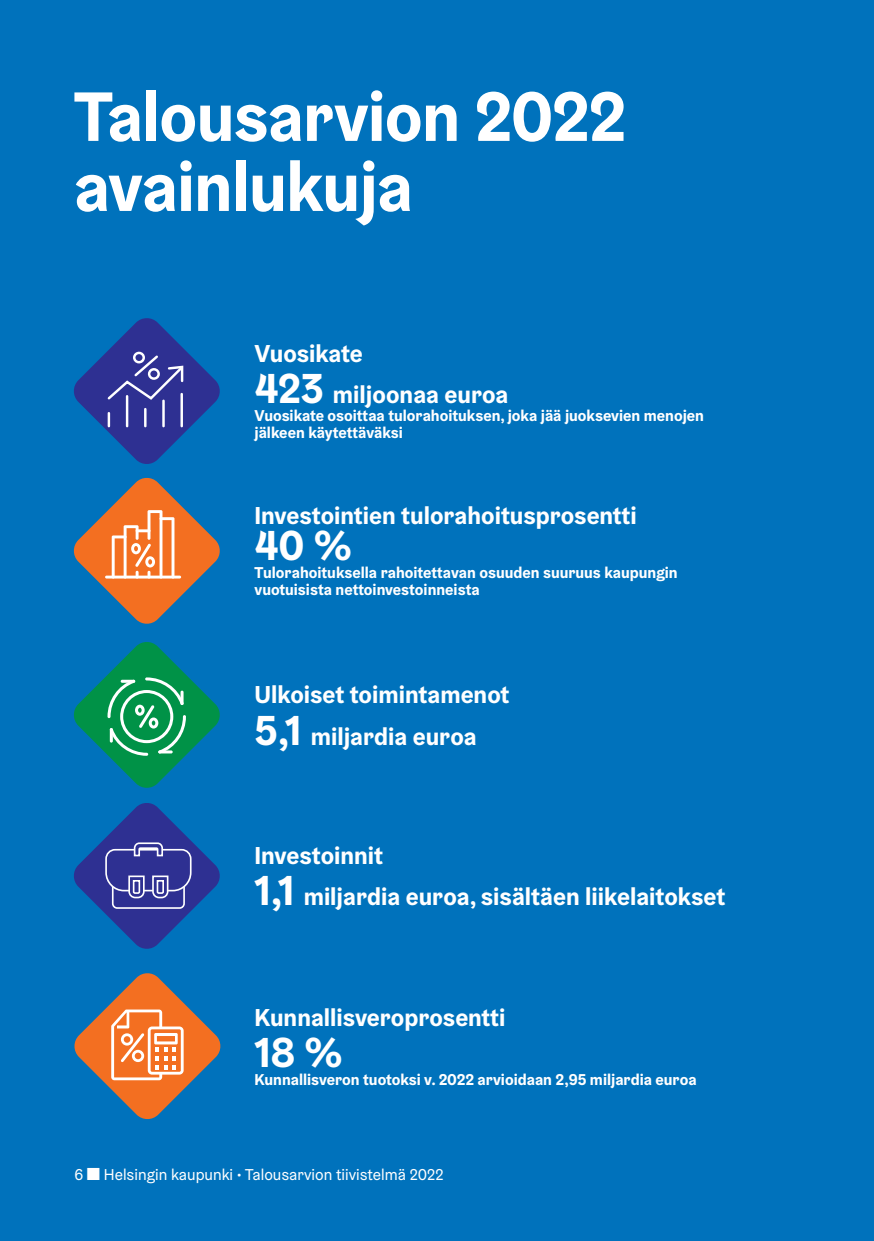
<style>
.page{position:relative;width:874px;height:1241px;background:#fff}
.page>*{position:absolute;margin:0;border:0;box-sizing:border-box;transform-origin:0 0}
.HR_1__Otsikko{font:700 70px/70px "Helsinki Grotesk";letter-spacing:-.01em;color:#fff}
.Kuvion_Otsikko__sivu{font:700 42px "Helsinki Grotesk";color:#fff}
.Kuvion_Otsikko__sivu-2{font:700 24.5px "Helsinki Grotesk";color:#fff}
.Kuvion_Otsikko__sivu-3{font:700 15.75px/17.5px "Helsinki Grotesk";color:#fff}
.t1{font:15.75px "Helsinki Grotesk";color:#fff}
.s1{font-size:42px}
</style>
<div class="page">
<div style="left:0;top:0;width:873px;height:1240px;background:#0072bc"></div>
<svg style="left:74px;top:318px;width:146px;height:146px"></svg>
<svg style="left:73px;top:642px;width:147px;height:146px"></svg>
<hr style="left:158px;top:750px;width:15px;height:3px;background:#fff;border-radius:2px">
<svg style="left:74px;top:803px;width:146px;height:146px"></svg>
<svg style="left:73px;top:477px;width:147px;height:147px"></svg>
<svg style="left:74px;top:973px;width:147px;height:146px"></svg>
<h1 class="HR_1__Otsikko" style="left:74px;top:81px;width:553px">Talousarvion 2022 avainlukuja</h1>
<p class="Kuvion_Otsikko__sivu-2" style="left:254px;top:338px;width:110px">Vuosikate</p>
<p class="Kuvion_Otsikko__sivu-2" style="left:254px;top:379px;width:255px"><span class="s1">423</span> miljoonaa euroa</p>
<p class="Kuvion_Otsikko__sivu-3" style="left:254px;top:406px;width:451px">Vuosikate osoittaa tulorahoituksen, joka jää juoksevien menojen jälkeen käytettäväksi</p>
<p class="Kuvion_Otsikko__sivu-2" style="left:254px;top:500px;width:383px">Investointien tulorahoitusprosentti</p>
<p class="Kuvion_Otsikko__sivu" style="left:254px;top:519px;width:99px">40 %</p>
<p class="Kuvion_Otsikko__sivu-3" style="left:254px;top:563px;width:424px">Tulorahoituksella rahoitettavan osuuden suuruus kaupungin vuotuisista nettoinvestoinneista</p>
<p class="Kuvion_Otsikko__sivu-2" style="left:254px;top:679px;width:256px">Ulkoiset toimintamenot</p>
<p class="Kuvion_Otsikko__sivu-2" style="left:254px;top:720px;width:224px"><span class="s1">5,1</span> miljardia euroa</p>
<p class="Kuvion_Otsikko__sivu-2" style="left:254px;top:840px;width:130px">Investoinnit</p>
<p class="Kuvion_Otsikko__sivu-2" style="left:254px;top:881px;width:472px"><span class="s1">1,1</span> miljardia euroa, sisältäen liikelaitokset</p>
<p class="Kuvion_Otsikko__sivu-2" style="left:254px;top:1001px;width:252px">Kunnallisveroprosentti</p>
<p class="Kuvion_Otsikko__sivu" style="left:254px;top:1025px;width:90px">18 %</p>
<p class="Kuvion_Otsikko__sivu-3" style="left:254px;top:1069px;width:443px">Kunnallisveron tuotoksi v. 2022 arvioidaan 2,95 miljardia euroa</p>
<p class="t1" style="left:74px;top:1164px;width:370px">6 ■ Helsingin kaupunki • Talousarvion tiivistelmä 2022</p>
</div>
